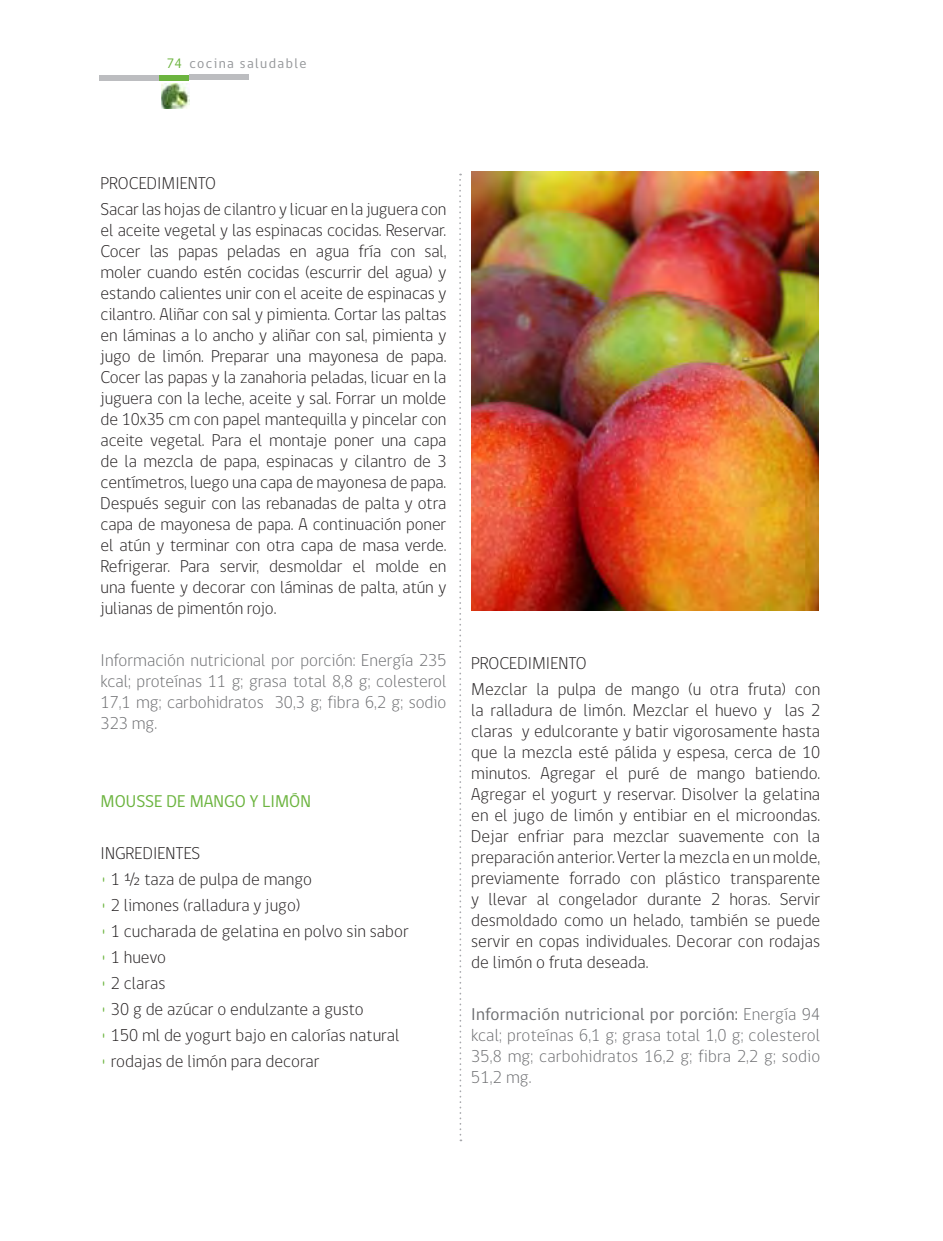
<style>
.page{position:relative;width:943px;height:1241px;background:#fff}
.page>*{position:absolute;margin:0;border:0;box-sizing:border-box;transform-origin:0 0}
.t1{font:300 17.5px/21px "gob CL";color:#231f20}
.t2{font:300 17.5px/21px "gob CL";color:#6c6d70;text-align:justify}
.t3{font:17.5px "gob CL";color:#6cb43f}
.t4{font:14px "gob CL";letter-spacing:.1em;color:#939598}
.s1{color:#6cb43f}
.s2{font-weight:400}
</style>
<div class="page">
<div style="left:100px;top:75px;width:29px;height:6px;background:#bcbdc0"></div>
<div style="left:130px;top:75px;width:29px;height:6px;background:#bcbdc0"></div>
<div style="left:160px;top:75px;width:29px;height:6px;background:#6cb43f"></div>
<div style="left:219px;top:74px;width:29px;height:6px;background:#bcbdc0"></div>
<div style="left:189px;top:74px;width:30px;height:6px;background:#bcbdc0"></div>
<img style="left:161px;top:84px;width:28px;height:24px">
<img style="left:471px;top:172px;width:347px;height:438px">
<svg style="left:459px;top:174px;width:2px;height:966px"></svg>
<p class="t4" style="left:167px;top:54px;width:141px"><span class="s1">74</span> cocina saludable</p>
<p class="t1" style="left:101px;top:170px;width:347px;line-height:25.9px">PROCEDIMIENTO<br>Sacar las hojas de cilantro y licuar en la juguera con</p>
<p class="t1" style="left:101px;top:220px;width:347px;text-align:justify">el aceite vegetal y las espinacas cocidas. Reservar.<br>Cocer las papas peladas en agua fría con sal, moler cuando estén cocidas (escurrir del agua) y estando calientes unir con el aceite de espinacas y cilantro. Aliñar con sal y pimienta. Cortar las paltas en láminas a lo ancho y aliñar con sal, pimienta y jugo de limón. Preparar una mayonesa de papa.<br>Cocer las papas y la zanahoria peladas, licuar en la juguera con la leche, aceite y sal. Forrar un molde de 10x35 cm con papel mantequilla y pincelar con aceite vegetal. Para el montaje poner una capa de la mezcla de papa, espinacas y cilantro de 3 centímetros, luego una capa de mayonesa de papa.<br>Después seguir con las rebanadas de palta y otra capa de mayonesa de papa. A continuación poner el atún y terminar con otra capa de masa verde.<br>Refrigerar. Para servir, desmoldar el molde en una fuente y decorar con láminas de palta, atún y julianas de pimentón rojo.</p>
<p class="t2" style="left:101px;top:650px;width:347px">Información nutricional por porción: Energía 235 kcal; proteínas 11 g; grasa total 8,8 g; colesterol 17,1 mg; carbohidratos 30,3 g; fibra 6,2 g; sodio 323 mg.</p>
<p class="t3" style="left:101px;top:789px;width:212px">MOUSSE DE MANGO Y LIMÓN</p>
<p class="t1" style="left:101px;top:843px;width:101px">INGREDIENTES</p>
<p class="t1" style="left:101px;top:869px;width:213px"><span class="s1">•</span> 1 ½ taza de pulpa de mango</p>
<p class="t1" style="left:101px;top:895px;width:201px"><span class="s1">•</span> 2 limones (ralladura y jugo)</p>
<p class="t1" style="left:101px;top:920px;width:309px"><span class="s1">•</span> 1 cucharada de gelatina en polvo sin sabor</p>
<p class="t1" style="left:101px;top:946px;width:67px"><span class="s1">•</span> 1 huevo</p>
<p class="t1" style="left:101px;top:972px;width:66px"><span class="s1">•</span> 2 claras</p>
<p class="t1" style="left:101px;top:998px;width:264px"><span class="s1">•</span> 30 g de azúcar o endulzante a gusto</p>
<p class="t1" style="left:101px;top:1024px;width:300px"><span class="s1">•</span> 150 ml de yogurt bajo en calorías natural</p>
<p class="t1" style="left:101px;top:1050px;width:220px"><span class="s1">•</span> rodajas de limón para decorar</p>
<p class="t1" style="left:471px;top:650px;width:350px;line-height:25.9px">PROCEDIMIENTO<br>Mezclar la pulpa de mango (u otra fruta) con</p>
<p class="t1" style="left:471px;top:699px;width:350px;text-align:justify">la ralladura de limón. Mezclar el huevo y las 2 claras y edulcorante y batir vigorosamente hasta que la mezcla esté pálida y espesa, cerca de 10 minutos. Agregar el puré de mango batiendo.<br>Agregar el yogurt y reservar. Disolver la gelatina en el jugo de limón y entibiar en el microondas.<br>Dejar enfriar para mezclar suavemente con la preparación anterior. Verter la mezcla en un molde, previamente forrado con plástico transparente y llevar al congelador durante 2 horas. Servir desmoldado como un helado, también se puede servir en copas individuales. Decorar con rodajas de limón o fruta deseada.</p>
<p class="t2" style="left:471px;top:1003px;width:350px"><span class="s2">Información nutricional por porción:</span> Energía 94 kcal; proteínas 6,1 g; grasa total 1,0 g; colesterol 35,8 mg; carbohidratos 16,2 g; fibra 2,2 g; sodio 51,2 mg.</p>
</div>
